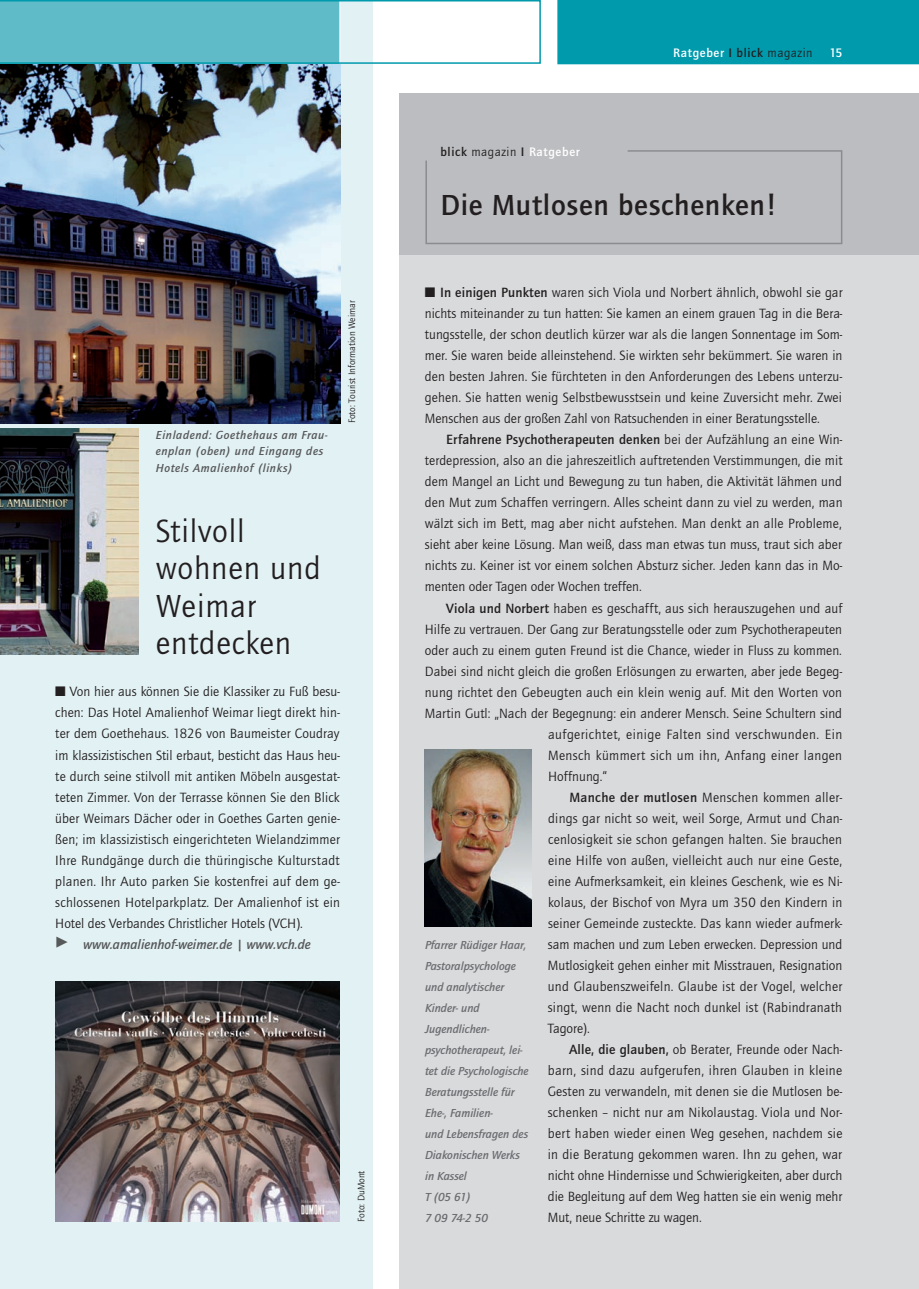
<style>
.page{position:relative;width:919px;height:1289px;background:#fff}
.page>*{position:absolute;margin:0;border:0;box-sizing:border-box;transform-origin:0 0}
.t1{font:33px/37.5px "Quay Itc T";letter-spacing:.025em;color:#231f20}
.t2{font:700 30px "Quay Itc T";letter-spacing:.025em;color:#231f20}
.t3{font:13.8px/21px "Quay Itc T";letter-spacing:.01em;color:#231f20;text-align:justify}
.t4{font:13.8px "Quay Itc T";letter-spacing:.035em;color:#231f20}
.t5{font:700 12.75px "Quay Itc T";letter-spacing:.05em;color:#fff}
.t6{font:italic 700 12px/21px "Quay Itc T";color:#6c6d70}
.t7{font:italic 700 12px/16.5px "Quay Itc T";letter-spacing:.05em;color:#57585a}
.t8{font:9.75px "Quay Itc T";color:#231f20}
.s1{font-family:"Linotype Tapestry Triangle";color:#57585a}
.s2{font-weight:700;font-style:italic;color:#57585a}
.s3{color:#231f20}
.s4{font-weight:400;color:#231f20}
.s5{font-weight:700}
</style>
<div class="page">
<div style="left:0;top:0;width:372px;height:1288px;background:#e2f1f4"></div>
<div style="left:558px;top:0;width:360px;height:64px;background:#009aad"></div>
<img style="left:0;top:65px;width:340px;height:358px">
<div style="left:399px;top:94px;width:519px;height:1194px;background:#d9dadc"></div>
<div style="left:399px;top:94px;width:519px;height:161px;background:#bcbdc0"></div>
<svg style="left:425px;top:150px;width:418px;height:95px"></svg>
<svg style="left:0;top:0;width:541px;height:64px"></svg>
<img style="left:424px;top:749px;width:107px;height:177px">
<img style="left:55px;top:981px;width:285px;height:240px">
<img style="left:0;top:429px;width:139px;height:225px">
<p class="t7" style="left:156px;top:426px;width:173px">Einladend: Goethehaus am Frau&shy;enplan (oben) und Eingang des<br>Hotels Amalienhof (links)</p>
<p class="t8" style="left:346px;top:423px;width:124px;rotate:-90deg">Foto: Tourist Information Weimar</p>
<h1 class="t1" style="left:156px;top:511px;width:166px">Stilvoll wohnen und<br>Weimar entdecken</h1>
<p class="t3" style="left:55px;top:681px;width:286px;text-align:left">■ Von hier aus können Sie die Klassiker zu Fuß besu&shy;chen: Das Hotel Amalienhof Weimar liegt direkt hin&shy;ter dem Goethehaus. 1826 von Baumeister Coudray im klassizistischen Stil erbaut, besticht das Haus heu&shy;te durch seine stilvoll mit antiken Möbeln ausgestat&shy;teten Zimmer. Von der Terrasse können Sie den Blick über Weimars Dächer oder in Goethes Garten genie&shy;ßen; im klassizistisch eingerichteten Wielandzimmer Ihre Rundgänge durch die thüringische Kulturstadt planen. Ihr Auto parken Sie kostenfrei auf dem ge&shy;schlossenen Hotelparkplatz. Der Amalienhof ist ein Hotel des Verbandes Christlicher Hotels (VCH).<br><span class="s1">A</span> <span class="s2">www.amalienhof-weimer.de | www.vch.de</span></p>
<p class="t8" style="left:355px;top:1222px;width:53px;rotate:-90deg">Foto: DuMont</p>
<p class="t5" style="left:440px;top:144px;width:141px"><span class="s3">blick</span> <span class="s4">magazin</span> <span class="s3">I</span> Ratgeber</p>
<p class="t5" style="left:673px;top:45px;width:141px">Ratgeber <span class="s3">I blick</span> <span class="s4">magazin</span></p>
<p class="t5" style="left:829px;top:45px;width:13px">15</p>
<h2 class="t2" style="left:440px;top:188px;width:338px">Die Mutlosen beschenken!</h2>
<p class="t3" style="left:425px;top:282px;width:419px">■ <span class="s5">In einigen Punkten</span> waren sich Viola und Norbert ähnlich, obwohl sie gar nichts miteinander zu tun hatten: Sie kamen an einem grauen Tag in die Bera&shy;tungsstelle, der schon deutlich kürzer war als die langen Sonnentage im Som&shy;mer. Sie waren beide alleinstehend. Sie wirkten sehr bekümmert. Sie waren in den besten Jahren. Sie fürchteten in den Anforderungen des Lebens unterzu&shy;gehen. Sie hatten wenig Selbstbewusstsein und keine Zuversicht mehr. Zwei Menschen aus der großen Zahl von Ratsuchenden in einer Beratungsstelle.</p>
<p class="t3" style="left:425px;top:429px;width:419px;text-indent:21px"><span class="s5">Erfahrene Psychotherapeuten denken</span> bei der Aufzählung an eine Win&shy;terdepression, also an die jahreszeitlich auftretenden Verstimmungen, die mit dem Mangel an Licht und Bewegung zu tun haben, die Aktivität lähmen und den Mut zum Schaffen verringern. Alles scheint dann zu viel zu werden, man wälzt sich im Bett, mag aber nicht aufstehen. Man denkt an alle Probleme, sieht aber keine Lösung. Man weiß, dass man etwas tun muss, traut sich aber nichts zu. Keiner ist vor einem solchen Absturz sicher. Jeden kann das in Mo&shy;menten oder Tagen oder Wochen treffen.</p>
<p class="t3" style="left:446px;top:597px;width:398px"><span class="s5">Viola und Norbert</span> haben es geschafft, aus sich herauszugehen und auf</p>
<p class="t3" style="left:425px;top:618px;width:419px">Hilfe zu vertrauen. Der Gang zur Beratungsstelle oder zum Psychotherapeuten</p>
<p class="t3" style="left:425px;top:639px;width:418px">oder auch zu einem guten Freund ist die Chance, wieder in Fluss zu kommen.</p>
<p class="t3" style="left:425px;top:660px;width:419px">Dabei sind nicht gleich die großen Erlösungen zu erwarten, aber jede Begeg-</p>
<p class="t3" style="left:425px;top:681px;width:418px">nung richtet den Gebeugten auch ein klein wenig auf. Mit den Worten von</p>
<p class="t3" style="left:425px;top:702px;width:419px">Martin Gutl: „Nach der Begegnung: ein anderer Mensch. Seine Schultern sind</p>
<p class="t4" style="left:548px;top:726px;width:295px">aufgerichtet, einige Falten sind verschwunden. Ein</p>
<p class="t3" style="left:548px;top:744px;width:295px">Mensch kümmert sich um ihn, Anfang einer langen</p>
<p class="t3" style="left:548px;top:765px;width:60px">Hoffnung.“</p>
<p class="t3" style="left:569px;top:786px;width:274px"><span class="s5">Manche der mutlosen</span> Menschen kommen aller-</p>
<p class="t3" style="left:548px;top:807px;width:295px">dings gar nicht so weit, weil Sorge, Armut und Chan-</p>
<p class="t3" style="left:548px;top:828px;width:295px">cenlosigkeit sie schon gefangen halten. Sie brauchen</p>
<p class="t3" style="left:548px;top:849px;width:295px">eine Hilfe von außen, vielleicht auch nur eine Geste,</p>
<p class="t3" style="left:548px;top:870px;width:295px">eine Aufmerksamkeit, ein kleines Geschenk, wie es Ni-</p>
<p class="t3" style="left:548px;top:891px;width:295px">kolaus, der Bischof von Myra um 350 den Kindern in</p>
<p class="t3" style="left:548px;top:912px;width:295px">seiner Gemeinde zusteckte. Das kann wieder aufmerk-</p>
<p class="t3" style="left:548px;top:933px;width:296px">sam machen und zum Leben erwecken. Depression und</p>
<p class="t3" style="left:548px;top:954px;width:296px">Mutlosigkeit gehen einher mit Misstrauen, Resignation</p>
<p class="t3" style="left:548px;top:975px;width:296px">und Glaubenszweifeln. Glaube ist der Vogel, welcher</p>
<p class="t3" style="left:548px;top:996px;width:296px">singt, wenn die Nacht noch dunkel ist (Rabindranath</p>
<p class="t3" style="left:548px;top:1017px;width:43px">Tagore).</p>
<p class="t3" style="left:569px;top:1038px;width:275px"><span class="s5">Alle, die glauben,</span> ob Berater, Freunde oder Nach-</p>
<p class="t3" style="left:548px;top:1059px;width:296px">barn, sind dazu aufgerufen, ihren Glauben in kleine</p>
<p class="t3" style="left:548px;top:1080px;width:296px">Gesten zu verwandeln, mit denen sie die Mutlosen be-</p>
<p class="t3" style="left:548px;top:1101px;width:296px">schenken – nicht nur am Nikolaustag. Viola und Nor-</p>
<p class="t3" style="left:548px;top:1122px;width:296px">bert haben wieder einen Weg gesehen, nachdem sie</p>
<p class="t3" style="left:548px;top:1143px;width:296px">in die Beratung gekommen waren. Ihn zu gehen, war</p>
<p class="t3" style="left:548px;top:1164px;width:296px">nicht ohne Hindernisse und Schwierigkeiten, aber durch</p>
<p class="t3" style="left:548px;top:1185px;width:296px">die Begleitung auf dem Weg hatten sie ein wenig mehr</p>
<p class="t3" style="left:548px;top:1206px;width:155px">Mut, neue Schritte zu wagen.</p>
<p class="t6" style="left:425px;top:934px;width:105px">Pfarrer Rüdiger Haar,<br>Pastoral-psychologe und analytischer<br>Kinder- und<br>Jugendlichen&shy;psychotherapeut, lei&shy;tet die Psychologische<br>Beratungs-stelle für<br>Ehe-, Familien-<br>und Lebensfragen des<br>Diakonischen Werks in Kassel<br>T (05 61)<br>7 09 74-2 50</p>
</div>
